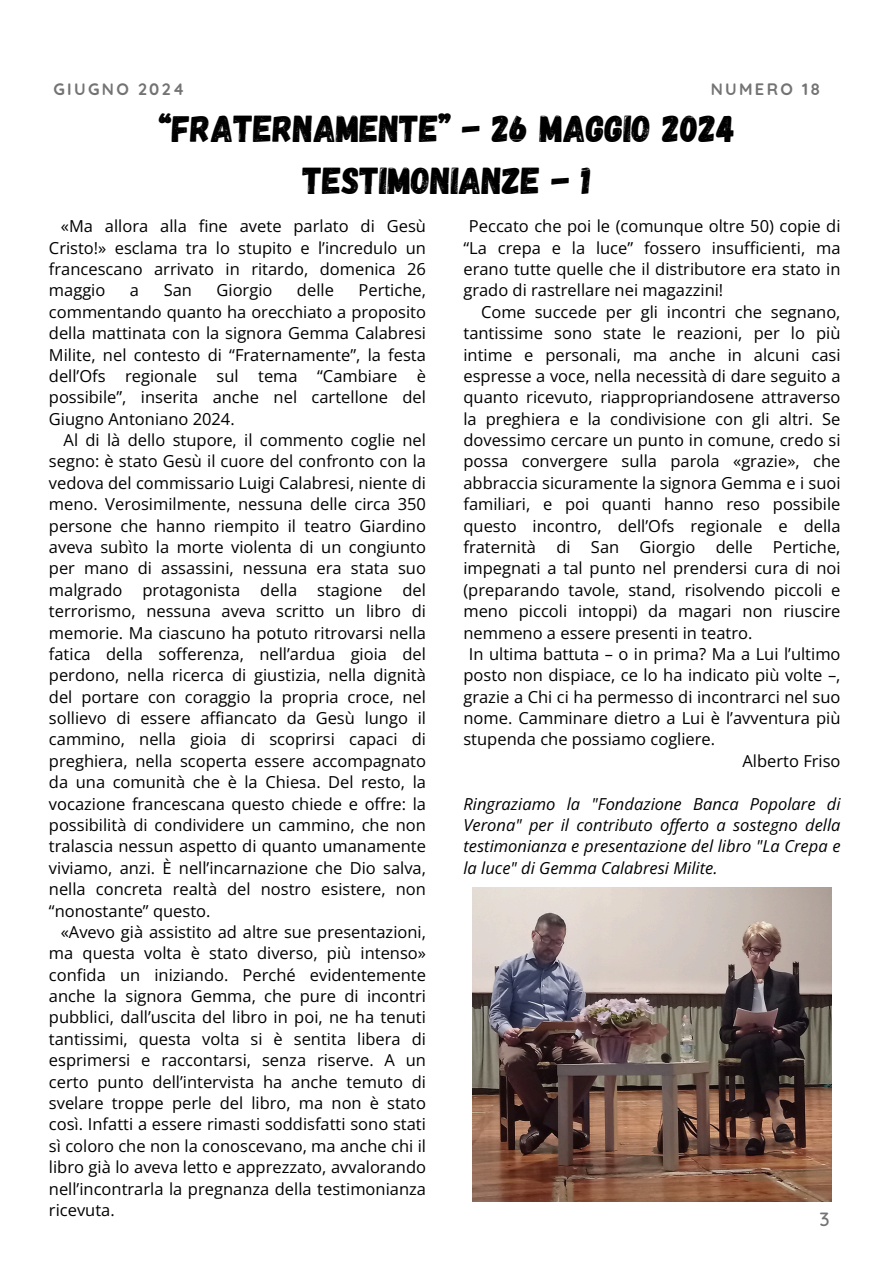
<style>
.page{position:relative;width:894px;height:1264px;background:#fff}
.page>*{position:absolute;margin:0;border:0;box-sizing:border-box;transform-origin:0 0}
.t1{font:37.5px/51.8px "Gagalin";color:#000;text-align:center}
.t2{font:500 19.5px "Quicksand";color:#737373}
.t3{font:16.5px/21.5px "Open Sans";color:#000;text-align:justify}
.t4{font:italic 16.5px/21.3px "Open Sans";color:#000;text-align:justify}
.t5{font:700 16.5px "Quicksand";letter-spacing:.14em;color:#737373}
</style>
<div class="page">
<img style="left:472px;top:887px;width:359px;height:314px">
<h2 class="t5" style="left:53px;top:78px;width:132px">GIUGNO 2024</h2>
<h1 class="t5" style="left:710px;top:78px;width:111px">NUMERO 18</h1>
<p class="t1" style="left:158px;top:101px;width:578px">“FRATERNAMENTE” - 26 MAGGIO 2024<br>TESTIMONIANZE - 1</p>
<p class="t3" style="left:463px;top:215px;width:378px;text-indent:5px">Peccato che poi le (comunque oltre 50) copie di “La crepa e la luce” fossero insufficienti, ma erano tutte quelle che il distributore era stato in grado di rastrellare nei magazzini!</p>
<p class="t3" style="left:463px;top:300px;width:378px;text-indent:18px">Come succede per gli incontri che segnano, tantissime sono state le reazioni, per lo più intime e personali, ma anche in alcuni casi espresse a voce, nella necessità di dare seguito a quanto ricevuto, riappropriandosene attraverso la preghiera e la condivisione con gli altri. Se dovessimo cercare un punto in comune, credo si possa convergere sulla parola «grazie», che abbraccia sicuramente la signora Gemma e i suoi familiari, e poi quanti hanno reso possibile questo incontro, dell’Ofs regionale e della fraternità di San Giorgio delle Pertiche, impegnati a tal punto nel prendersi cura di noi (preparando tavole, stand, risolvendo piccoli e meno piccoli intoppi) da magari non riuscire nemmeno a essere presenti in teatro.</p>
<p class="t3" style="left:463px;top:643px;width:378px;text-indent:5px">In ultima battuta – o in prima? Ma a Lui l’ultimo posto non dispiace, ce lo ha indicato più volte –, grazie a Chi ci ha permesso di incontrarci nel suo nome. Camminare dietro a Lui è l’avventura più stupenda che possiamo cogliere.</p>
<p class="t3" style="left:742px;top:749px;width:99px">Alberto Friso</p>
<p class="t4" style="left:463px;top:792px;width:378px">Ringraziamo la "Fondazione Banca Popolare di Verona" per il contributo offerto a sostegno della testimonianza e presentazione del libro "La Crepa e la luce" di Gemma Calabresi Milite.</p>
<p class="t3" style="left:49px;top:215px;width:378px;text-indent:12px">«Ma allora alla fine avete parlato di Gesù Cristo!» esclama tra lo stupito e l’incredulo un francescano arrivato in ritardo, domenica 26 maggio</p>
<p class="t3" style="left:49px;top:279px;width:378px;text-indent:309px">Pertiche, commentando quanto ha orecchiato a proposito della mattinata con la signora Gemma Calabresi Milite, nel contesto di “Fraternamente”, la festa dell’Ofs regionale sul tema “Cambiare è possibile”, inserita anche nel cartellone del Giugno Antoniano 2024.</p>
<p class="t3" style="left:49px;top:429px;width:378px;text-indent:15px">Al di là dello stupore, il commento coglie nel segno: è stato Gesù il cuore del confronto con la vedova del commissario Luigi Calabresi, niente di meno. Verosimilmente, nessuna delle circa 350 persone che hanno riempito il teatro Giardino aveva subìto la morte violenta di un congiunto per mano di assassini, nessuna era stata suo malgrado protagonista della stagione del terrorismo, nessuna aveva scritto un libro di memorie. Ma ciascuno ha potuto ritrovarsi nella fatica della sofferenza, nell’ardua gioia del perdono, nella ricerca di giustizia, nella dignità del portare con coraggio la propria croce, nel sollievo di essere affiancato da Gesù lungo il cammino, nella gioia di scoprirsi capaci di preghiera, nella scoperta essere accompagnato da una comunità che è la Chiesa. Del resto, la vocazione francescana questo chiede e offre: la possibilità di condividere un cammino, che non tralascia nessun aspetto di quanto umanamente viviamo, anzi. È nell’incarnazione che Dio salva, nella concreta realtà del nostro esistere, non “nonostante” questo.</p>
<p class="t3" style="left:49px;top:920px;width:378px;text-indent:12px">«Avevo già assistito ad altre sue presentazioni, ma questa volta è stato diverso, più intenso» confida un iniziando. Perché evidentemente anche la signora Gemma, che pure di incontri pubblici, dall’uscita del libro in poi, ne ha tenuti tantissimi, questa volta si è sentita libera di esprimersi e raccontarsi, senza riserve. A un certo punto dell’intervista ha anche temuto di svelare troppe perle del libro, ma non è stato così. Infatti a essere rimasti soddisfatti sono stati sì coloro che non la conoscevano, ma anche chi il libro già lo aveva letto e apprezzato, avvalorando nell’incontrarla la pregnanza della testimonianza ricevuta.</p>
<p class="t3" style="left:130px;top:279px;width:11px">a</p>
<p class="t3" style="left:164px;top:279px;width:30px">San</p>
<p class="t3" style="left:216px;top:279px;width:57px">Giorgio</p>
<p class="t3" style="left:297px;top:279px;width:38px">delle</p>
<p class="t2" style="left:819px;top:1206px;width:12px">3</p>
</div>
